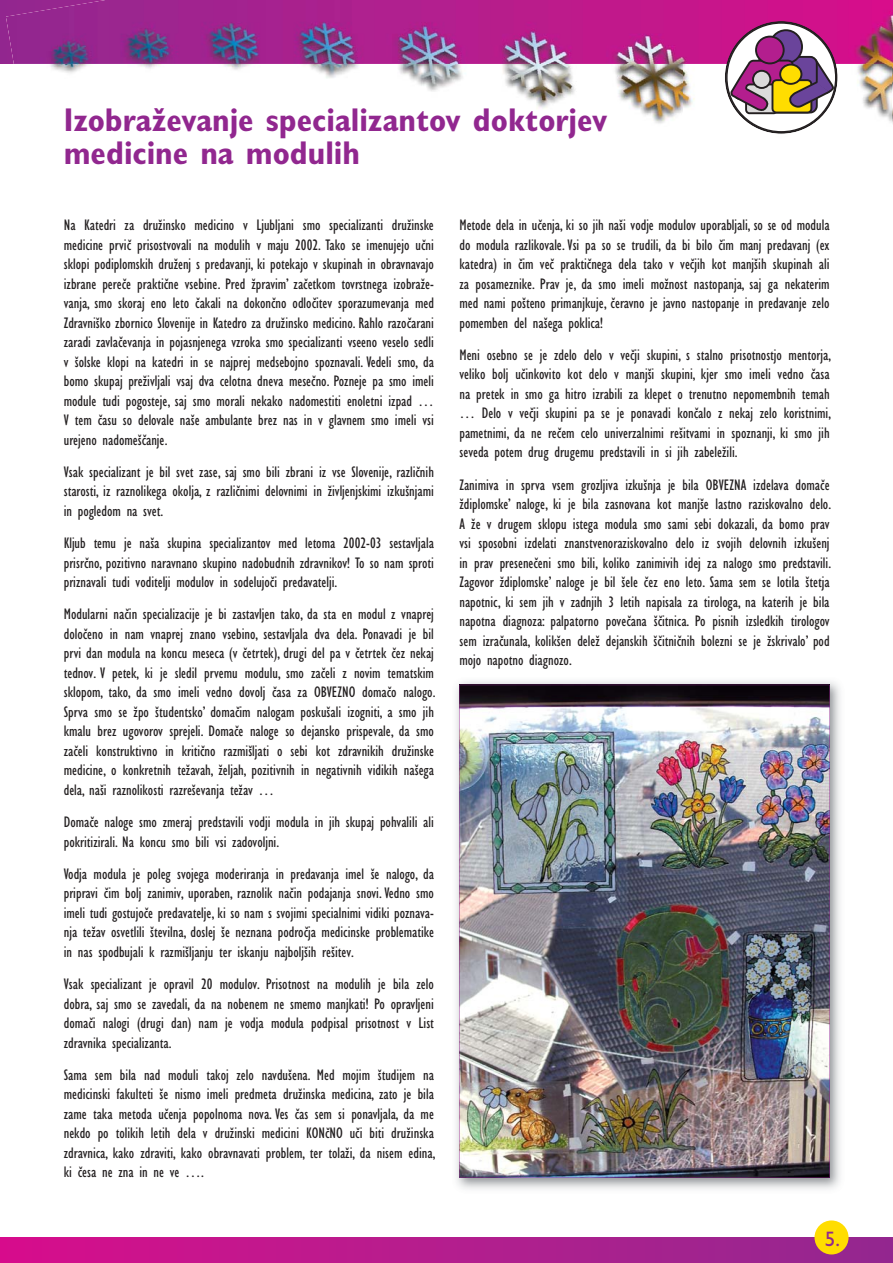
<style>
.page{position:relative;width:893px;height:1263px;background:#fff}
.page>*{position:absolute;margin:0;border:0;box-sizing:border-box;transform-origin:0 0}
.t1{font:700 condensed 33px/33px "SS Gill Sans";color:#91278f}
.t2{font:21px "SS Gill Sans";color:#91278f}
.t3{font:condensed 15.75px/19.5px "SS Gill Sans";color:#231f20;text-align:justify}
</style>
<div class="page">
<div style="left:0;top:1238px;width:892px;height:25px;background:linear-gradient(to right,#d60e8c,#932a8e)"></div>
<div style="left:814px;top:1220px;width:34px;height:34px;background:#fd0;border-radius:50%"></div>
<svg style="left:0;top:0;width:6px;height:64px"></svg>
<img style="left:891px;top:64px;width:1px;height:59px">
<img style="left:50px;top:64px;width:309px;height:14px">
<img style="left:398px;top:64px;width:285px;height:60px">
<img style="left:683px;top:64px;width:208px;height:70px">
<img style="left:6px;top:0;width:886px;height:64px">
<svg style="left:725px;top:22px;width:111px;height:111px"></svg>
<div style="left:769px;top:30px;width:33px;height:33px;background:#6a449b;border-radius:50%"></div>
<div style="left:768px;top:29px;width:35px;height:35px;border:2px solid #231f20;border-radius:50%"></div>
<div style="left:756px;top:37px;width:27px;height:26px;background:#b31e8e;border-radius:50%"></div>
<div style="left:755px;top:36px;width:29px;height:28px;border:2px solid #231f20;border-radius:50%"></div>
<svg style="left:729px;top:55px;width:105px;height:60px"></svg>
<img style="left:456px;top:681px;width:384px;height:508px">
<img style="left:460px;top:686px;width:369px;height:492px">
<hr style="left:459px;top:685px;width:1px;height:493px;background:#91278f">
<hr style="left:459px;top:1178px;width:370px;height:1px;background:#91278f">
<hr style="left:829px;top:685px;width:1px;height:493px;background:#91278f">
<hr style="left:459px;top:685px;width:370px;height:1px;background:#91278f">
<h1 class="t1" style="left:64px;top:107px;width:545px">Izobraževanje specializantov doktorjev medicine na modulih</h1>
<p class="t3" style="left:64px;top:217px;width:371px">Na Katedri za družinsko medicino v Ljubljani smo specializanti družinske medicine prvi~ prisostvovali na modulih v maju 2002. Tako se imenujejo u~ni sklopi podiplomskih druženj s predavanji, ki potekajo v skupinah in obravnavajo izbrane pere~e prakti~ne vsebine. Pred ‘pravim’ za~etkom tovrstnega izobraže&shy;vanja, smo skoraj eno leto ~akali na dokon~no odlo~itev sporazumevanja med Zdravni{ko zbornico Slovenije in Katedro za družinsko medicino. Rahlo razo~arani zaradi zavla~evanja in pojasnjenega vzroka smo specializanti vseeno veselo sedli v {olske klopi na katedri in se najprej medsebojno spoznavali. Vedeli smo, da bomo skupaj preživljali vsaj dva celotna dneva mese~no. Pozneje pa smo imeli module tudi pogosteje, saj smo morali nekako nadomestiti enoletni izpad … V tem ~asu so delovale na{e ambulante brez nas in v glavnem smo imeli vsi urejeno nadome{~anje.</p>
<p class="t3" style="left:64px;top:463px;width:371px">Vsak specializant je bil svet zase, saj smo bili zbrani iz vse Slovenije, razli~nih starosti, iz raznolikega okolja, z razli~nimi delovnimi in življenjskimi izku{njami in pogledom na svet.</p>
<p class="t3" style="left:64px;top:535px;width:371px">Kljub temu je na{a skupina specializantov med letoma 2002-03 sestavljala prisr~no, pozitivno naravnano skupino nadobudnih zdravnikov! To so nam sproti priznavali tudi voditelji modulov in sodelujo~i predavatelji.</p>
<p class="t3" style="left:64px;top:606px;width:373px">Modularni na~in specializacije je bi zastavljen tako, da sta en modul z vnaprej dolo~eno in nam vnaprej znano vsebino, sestavljala dva dela. Ponavadi je bil prvi dan modula na koncu meseca (v ~etrtek), drugi del pa v ~etrtek ~ez nekaj tednov. V petek, ki je sledil prvemu modulu, smo za~eli z novim tematskim sklopom, tako, da smo imeli vedno dovolj ~asa za OBVEZNO doma~o nalogo.<br>Sprva smo se ‘po {tudentsko’ doma~im nalogam posku{ali izogniti, a smo jih kmalu brez ugovorov sprejeli. Doma~e naloge so dejansko prispevale, da smo za~eli konstruktivno in kriti~no razmi{ljati o sebi kot zdravnikih družinske medicine, o konkretnih težavah, željah, pozitivnih in negativnih vidikih na{ega dela, na{i raznolikosti razre{evanja težav …</p>
<p class="t3" style="left:64px;top:814px;width:371px">Doma~e naloge smo zmeraj predstavili vodji modula in jih skupaj pohvalili ali pokritizirali. Na koncu smo bili vsi zadovoljni.</p>
<p class="t3" style="left:64px;top:865px;width:371px">Vodja modula je poleg svojega moderiranja in predavanja imel {e nalogo, da pripravi ~im bolj zanimiv, uporaben, raznolik na~in podajanja snovi. Vedno smo imeli tudi gostujo~e predavatelje, ki so nam s svojimi specialnimi vidiki poznava&shy;nja težav osvetlili {tevilna, doslej {e neznana podro~ja medicinske problematike in nas spodbujali k razmi{ljanju ter iskanju najbolj{ih re{itev.</p>
<p class="t3" style="left:64px;top:976px;width:371px">Vsak specializant je opravil 20 modulov. Prisotnost na modulih je bila zelo dobra, saj smo se zavedali, da na nobenem ne smemo manjkati! Po opravljeni doma~i nalogi (drugi dan) nam je vodja modula podpisal prisotnost v List zdravnika specializanta.</p>
<p class="t3" style="left:64px;top:1066px;width:373px">Sama sem bila nad moduli takoj zelo navdu{ena. Med mojim {tudijem na medicinski fakulteti {e nismo imeli predmeta družinska medicina, zato je bila zame taka metoda u~enja popolnoma nova. Ves ~as sem si ponavljala, da me nekdo po tolikih letih dela v družinski medicini KON~NO u~i biti družinska zdravnica, kako zdraviti, kako obravnavati problem, ter tolaži, da nisem edina, ki ~esa ne zna in ne ve ….</p>
<p class="t3" style="left:459px;top:217px;width:371px">Metode dela in u~enja, ki so jih na{i vodje modulov uporabljali, so se od modula do modula razlikovale. Vsi pa so se trudili, da bi bilo ~im manj predavanj (ex katedra) in ~im ve~ prakti~nega dela tako v ve~jih kot manj{ih skupinah ali za posameznike. Prav je, da smo imeli možnost nastopanja, saj ga nekaterim med nami po{teno primanjkuje, ~eravno je javno nastopanje in predavanje zelo pomemben del na{ega poklica!</p>
<p class="t3" style="left:459px;top:346px;width:373px">Meni osebno se je zdelo delo v ve~ji skupini, s stalno prisotnostjo mentorja, veliko bolj u~inkovito kot delo v manj{i skupini, kjer smo imeli vedno ~asa na pretek in smo ga hitro izrabili za klepet o trenutno nepomembnih temah … Delo v ve~ji skupini pa se je ponavadi kon~alo z nekaj zelo koristnimi, pametnimi, da ne re~em celo univerzalnimi re{itvami in spoznanji, ki smo jih seveda potem drug drugemu predstavili in si jih zabeležili.</p>
<p class="t3" style="left:459px;top:476px;width:373px">Zanimiva in sprva vsem grozljiva izku{nja je bila OBVEZNA izdelava doma~e ‘diplomske’ naloge, ki je bila zasnovana kot manj{e lastno raziskovalno delo.<br>A že v drugem sklopu istega modula smo sami sebi dokazali, da bomo prav vsi sposobni izdelati znanstvenoraziskovalno delo iz svojih delovnih izku{enj in prav presene~eni smo bili, koliko zanimivih idej za nalogo smo predstavili.<br>Zagovor ‘diplomske’ naloge je bil {ele ~ez eno leto. Sama sem se lotila {tetja napotnic, ki sem jih v zadnjih 3 letih napisala za tirologa, na katerih je bila napotna diagnoza: palpatorno pove~ana {~itnica. Po pisnih izsledkih tirologov sem izra~unala, kolik{en delež dejanskih {~itni~nih bolezni se je ‘skrivalo’ pod mojo napotno diagnozo.</p>
<h2 class="t2" style="left:824px;top:1231px;width:17px">5.</h2>
</div>
